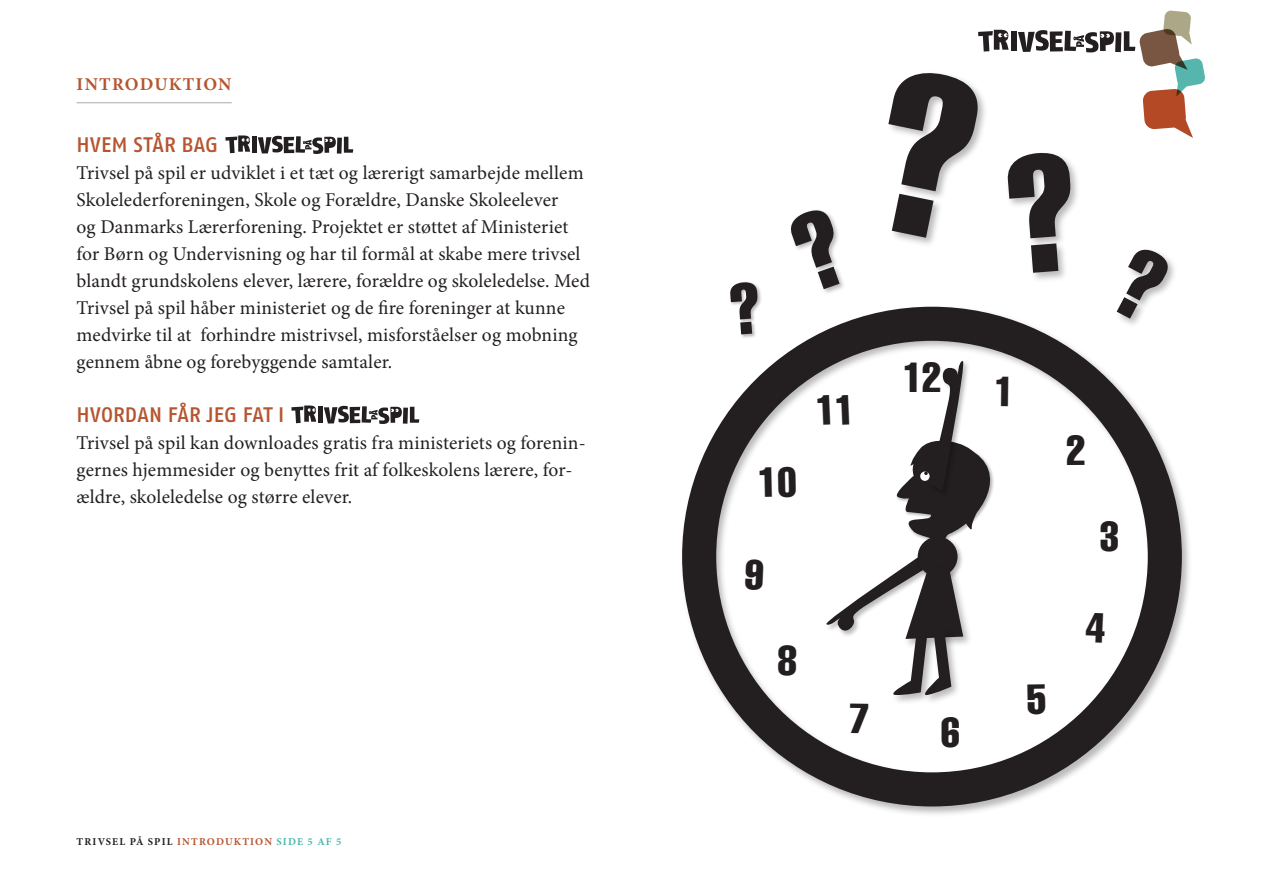
<style>
.page{position:relative;width:1263px;height:893px;background:#fff}
.page>*{position:absolute;margin:0;border:0;box-sizing:border-box;transform-origin:0 0}
.t1{font:extra-condensed 41.4px "Helvetica";color:#231f20}
._3_Rubrik_lille{font:500 21px "Fago No";letter-spacing:.005em;color:#b65530}
._4_Brød{font:19.5px/27px "Minion Pro";letter-spacing:.01em;color:#231f20}
._2_Trompet{font:700 18px "Minion Pro";letter-spacing:.07em;color:#b65530}
.t2{font:700 10.5px "Minion Pro";letter-spacing:.11em;color:#231f20}
.s1{color:#b65530}
.s2{color:#4ab7ae}
</style>
<div class="page">
<div style="left:252px;top:137px;width:5px;height:16px;background:#231f20"></div>
<svg style="left:225px;top:135px;width:25px;height:18px"></svg>
<svg style="left:258px;top:136px;width:95px;height:18px"></svg>
<div style="left:318px;top:407px;width:5px;height:16px;background:#231f20"></div>
<svg style="left:291px;top:405px;width:25px;height:18px"></svg>
<svg style="left:324px;top:406px;width:95px;height:18px"></svg>
<hr style="left:77px;top:102px;width:155px;height:1px;background:#a8a9ad">
<img style="left:682px;top:327px;width:507px;height:488px">
<div style="left:682px;top:307px;width:500px;height:499px;border:34px solid #231f20;border-radius:50%"></div>
<img style="left:926px;top:358px;width:46px;height:3px">
<img style="left:1088px;top:324px;width:101px;height:35px">
<img style="left:774px;top:315px;width:98px;height:13px">
<img style="left:724px;top:291px;width:46px;height:67px">
<img style="left:889px;top:697px;width:31px;height:11px">
<img style="left:920px;top:697px;width:44px;height:11px">
<svg style="left:760px;top:466px;width:36px;height:31px"></svg>
<svg style="left:745px;top:559px;width:19px;height:31px"></svg>
<svg style="left:778px;top:645px;width:18px;height:31px"></svg>
<svg style="left:850px;top:704px;width:18px;height:29px"></svg>
<svg style="left:1027px;top:684px;width:18px;height:31px"></svg>
<svg style="left:1085px;top:613px;width:20px;height:30px"></svg>
<svg style="left:817px;top:361px;width:196px;height:336px"></svg>
<svg style="left:791px;top:210px;width:53px;height:83px"></svg>
<svg style="left:729px;top:282px;width:31px;height:53px"></svg>
<svg style="left:867px;top:11px;width:338px;height:313px"></svg>
<p class="_2_Trompet" style="left:77px;top:71px;width:156px">INTRODUKTION</p>
<p class="_3_Rubrik_lille" style="left:77px;top:132px;width:143px">HVEM STÅR BAG</p>
<p class="_4_Brød" style="left:77px;top:159px;width:515px">Trivsel på spil er udviklet i et tæt og lærerigt samarbejde mellem Skolelederforeningen, Skole og Forældre, Danske Skoleelever<br>og Danmarks Lærerforening. Projektet er støttet af Ministeriet for Børn og Undervisning og har til formål at skabe mere trivsel blandt grundskolens elever, lærere, forældre og skoleledelse. Med Trivsel på spil håber ministeriet og de fire foreninger at kunne medvirke til at forhindre mistrivsel, misforståelser og mobning gennem åbne og forebyggende samtaler.</p>
<p class="_3_Rubrik_lille" style="left:77px;top:402px;width:209px">HVORDAN FÅR JEG FAT I</p>
<p class="_4_Brød" style="left:77px;top:429px;width:511px">Trivsel på spil kan downloades gratis fra ministeriets og forenin&shy;gernes hjemmesider og benyttes frit af folkeskolens lærere, for&shy;ældre, skoleledelse og større elever.</p>
<p class="t2" style="left:77px;top:834px;width:266px">TRIVSEL PÅ SPIL <span class="s1">INTRODUKTION</span> <span class="s2">SIDE 5 AF 5</span></p>
<p class="t1" style="left:903px;top:351px;width:40px">12</p>
<p class="t1" style="left:941px;top:706px;width:21px">6</p>
<p class="t1" style="left:1066px;top:423px;width:21px">2</p>
<p class="t1" style="left:1100px;top:510px;width:21px">3</p>
</div>
